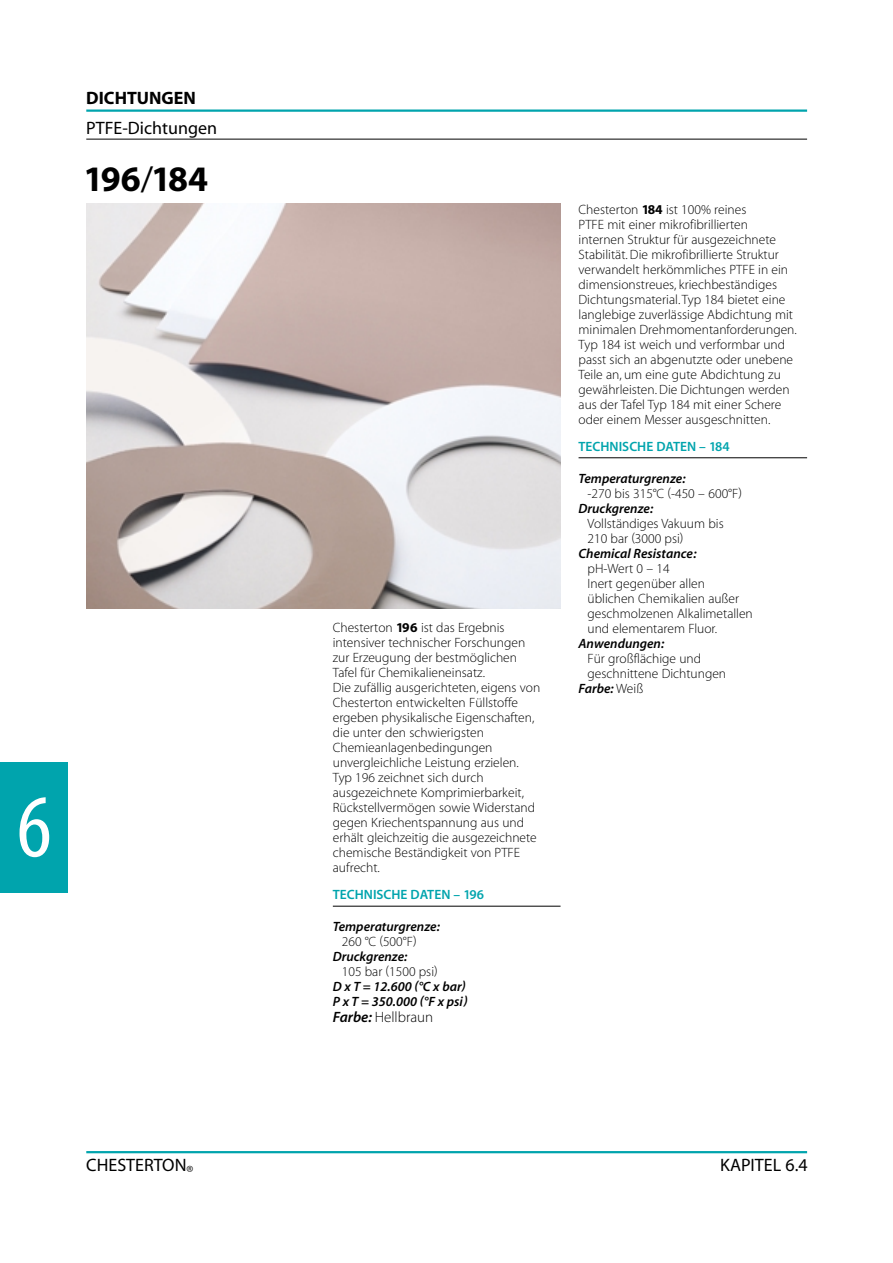
<style>
.page{position:relative;width:893px;height:1263px;background:#fff}
.page>*{position:absolute;margin:0;border:0;box-sizing:border-box;transform-origin:0 0}
.t1{font:90px "Myriad MM 400 300";color:#fff}
.t2{font:36px "Myriad MM 700 600";letter-spacing:-.04em;color:#000}
.t3{font:18px "Myriad MM 400 600";color:#000}
.t4{font:18px "Myriad MM 700 600";color:#000}
.t5{font:15px "Myriad MM 215 600";color:#000}
.t6{font:13.5px/15px "Myriad MM 215 600";color:#000}
.t7{font:13.5px/15px "Myriad MM It 565 600";color:#000}
.t8{font:13.5px "Myriad MM 565 600";color:#00a4ad}
.s1{font-family:"Myriad MM 400 600"}
.s2{font-family:"Myriad MM 700 600"}
.s3{font-family:"Myriad MM It 565 600"}
.s4{font-family:"Myriad MM 215 600"}
</style>
<div class="page">
<div style="left:0;top:762px;width:68px;height:130px;background:#00a4ad"></div>
<hr style="left:86px;top:1151px;width:721px;height:2px;background:#00a4ad">
<hr style="left:86px;top:110px;width:721px;height:2px;background:#00a4ad">
<hr style="left:86px;top:139px;width:721px;height:1px;background:#000">
<img style="left:87px;top:204px;width:473px;height:405px">
<hr style="left:333px;top:906px;width:227px;height:1px;background:#000">
<hr style="left:578px;top:457px;width:229px;height:1px;background:#000">
<h3 class="t4" style="left:86px;top:91px;width:111px">DICHTUNGEN</h3>
<h3 class="t3" style="left:86px;top:121px;width:132px">PTFE-Dichtungen</h3>
<h2 class="t2" style="left:84px;top:165px;width:126px">196<span class="s1">/</span>184</h2>
<h1 class="t1" style="left:17px;top:792px;width:36px">6</h1>
<p class="t6" style="left:333px;top:621px;width:209px">Chesterton <span class="s2">196</span> ist das Ergebnis intensiver technischer Forschungen zur Erzeugung der bestmöglichen Tafel für Chemikalieneinsatz.<br>Die zufällig ausgerichteten, eigens von Chesterton entwickelten Füllstoffe ergeben physikalische Eigenschaften, die unter den schwierigsten Chemieanlagenbedingungen unvergleichliche Leistung erzielen.<br>Typ 196 zeichnet sich durch ausgezeichnete Komprimierbarkeit, Rückstellvermögen sowie Widerstand gegen Kriechentspannung aus und erhält gleichzeitig die ausgezeichnete chemische Beständigkeit von PTFE aufrecht.</p>
<p class="t8" style="left:333px;top:889px;width:153px">TECHNISCHE DATEN – 196</p>
<p class="t7" style="left:333px;top:920px;width:108px">Temperaturgrenze:</p>
<p class="t6" style="left:342px;top:935px;width:76px">260 °C (500°F)</p>
<p class="t7" style="left:333px;top:950px;width:76px">Druckgrenze:</p>
<p class="t6" style="left:342px;top:965px;width:97px">105 bar (1500 psi)</p>
<p class="t7" style="left:333px;top:980px;width:136px">D x T = 12.600 (°C x bar)<br>P x T = 350.000 (°F x psi)</p>
<p class="t5" style="left:333px;top:1012px;width:102px"><span class="s3">Farbe:</span> Hellbraun</p>
<p class="t6" style="left:578px;top:203px;width:220px">Chesterton <span class="s2">184</span> ist 100% reines<br>PTFE mit einer mikrofibrillierten internen Struktur für ausgezeichnete Stabilität. Die mikrofibrillierte Struktur verwandelt herkömmliches PTFE in ein dimensionstreues, kriechbeständiges Dichtungsmaterial. Typ 184 bietet eine langlebige zuverlässige Abdichtung mit minimalen Drehmomentanforderungen.<br>Typ 184 ist weich und verformbar und passt sich an abgenutzte oder unebene Teile an, um eine gute Abdichtung zu gewährleisten. Die Dichtungen werden aus der Tafel Typ 184 mit einer Schere oder einem Messer ausgeschnitten.</p>
<p class="t8" style="left:578px;top:441px;width:152px">TECHNISCHE DATEN – 184</p>
<p class="t7" style="left:578px;top:472px;width:108px">Temperaturgrenze:</p>
<p class="t6" style="left:587px;top:487px;width:156px">-270 bis 315°C (-450 – 600°F)</p>
<p class="t7" style="left:578px;top:502px;width:76px">Druckgrenze:</p>
<p class="t6" style="left:587px;top:517px;width:138px">Vollständiges Vakuum bis<br>210 bar (3000 psi)</p>
<p class="t7" style="left:578px;top:547px;width:120px">Chemical Resistance:</p>
<p class="t6" style="left:587px;top:562px;width:167px">pH-Wert 0 – 14<br>Inert gegenüber allen üblichen Chemikalien außer geschmolzenen Alkalimetallen und elementarem Fluor.</p>
<p class="t7" style="left:578px;top:637px;width:87px">Anwendungen:</p>
<p class="t6" style="left:587px;top:652px;width:140px">Für großflächige und geschnittene Dichtungen</p>
<p class="t7" style="left:578px;top:682px;width:66px">Farbe: <span class="s4">Weiß</span></p>
<h3 class="t3" style="left:86px;top:1158px;width:109px">CHESTERTON<sub>®</sub></h3>
<h3 class="t3" style="left:720px;top:1158px;width:89px">KAPITEL 6.4</h3>
</div>
